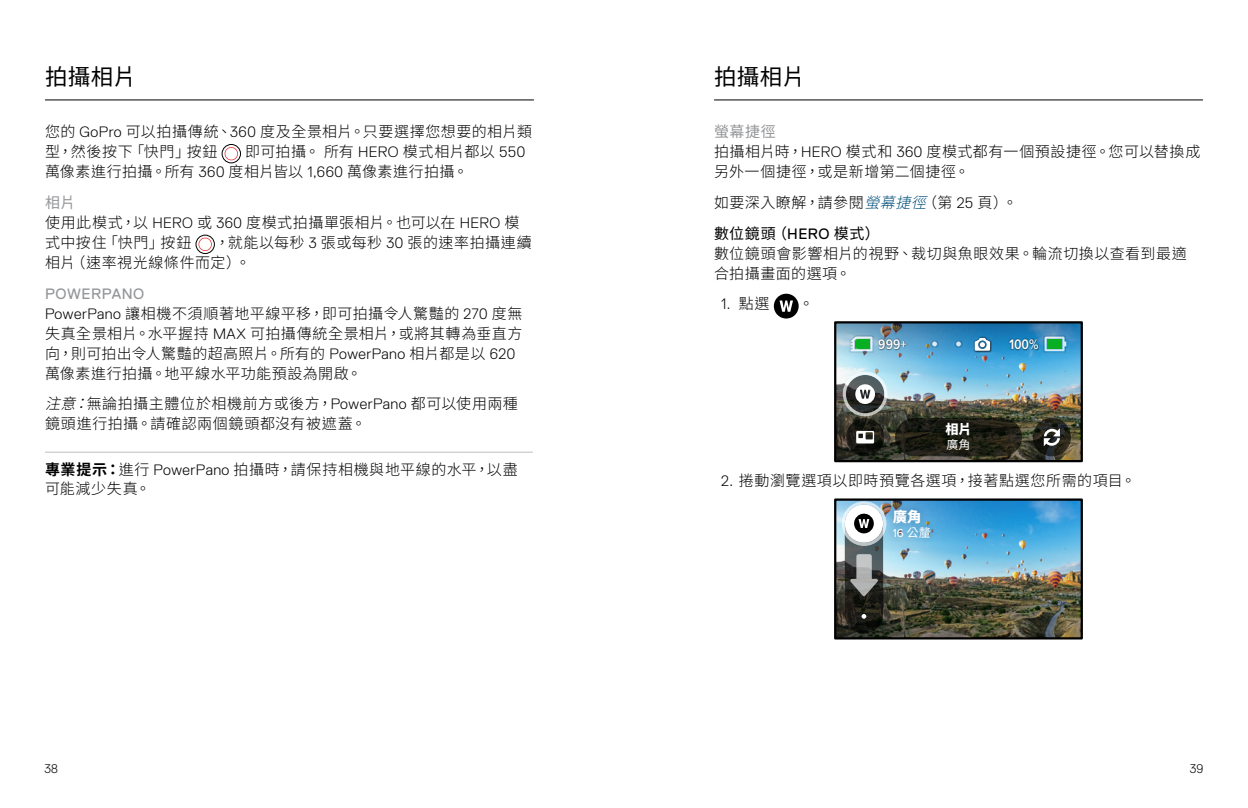
<style>
.page{position:relative;width:1248px;height:808px;background:#fff}
.page>*{position:absolute;margin:0;border:0;box-sizing:border-box;transform-origin:0 0}
.t1{font:22.5px "Noto Sans CJ Ktc";letter-spacing:.02em;color:#000}
.t2{font:300 15px/20px "Noto Sans CJ Ktc";letter-spacing:.035em;color:#000}
.t3{font:15px "Replica Pro";letter-spacing:.035em;color:#939598}
.t4{font:300 15px "Replica Pro";color:#000}
.t5{font:600 14.25px "Proxima Nova Cond";color:#fff}
.t6{font:900 14.25px "Noto Sans CJ Ktc";color:#fff}
.t7{font:900 13.25px "Noto Sans CJ Ktc";color:#fff}
.t8{font:300 12.5px "Replica Pro";color:#000}
.t9{font:12px "Proxima Nova";color:#fff}
.t10{font:12px "Noto Sans CJ Ktc";color:#fff}
.s1{font-family:"Replica Pro"}
.s2{font-weight:400;color:#939598}
.s3{font-style:italic}
.s4{font-weight:700}
.s5{font-style:italic;color:#004e79}
.s6{font-weight:400}
.s7{font-family:"Replica Pro";font-weight:400}
.s8{font-family:"Noto Sans CJ Ktc"}
</style>
<div class="page">
<hr style="left:45px;top:99px;width:489px;height:1px;background:#000">
<svg style="left:225px;top:147px;width:13px;height:13px"></svg>
<div style="left:222px;top:144px;width:19px;height:19px;border:1px solid #000;border-radius:50%"></div>
<svg style="left:198px;top:238px;width:14px;height:13px"></svg>
<div style="left:195px;top:235px;width:20px;height:19px;border:1px solid #000;border-radius:50%"></div>
<hr style="left:45px;top:452px;width:488px;height:1px;background:#bcbec0">
<hr style="left:714px;top:99px;width:488px;height:1px;background:#000">
<svg style="left:773px;top:294px;width:25px;height:24px"></svg>
<img style="left:837px;top:365px;width:242px;height:94px">
<img style="left:837px;top:324px;width:242px;height:41px">
<img style="left:1043px;top:335px;width:24px;height:17px">
<svg style="left:1044px;top:337px;width:22px;height:14px"></svg>
<svg style="left:1046px;top:338px;width:16px;height:11px"></svg>
<svg style="left:1046px;top:339px;width:15px;height:10px"></svg>
<img style="left:1007px;top:337px;width:31px;height:13px">
<img style="left:878px;top:337px;width:29px;height:13px">
<img style="left:849px;top:335px;width:24px;height:17px">
<svg style="left:850px;top:337px;width:22px;height:14px"></svg>
<svg style="left:854px;top:338px;width:16px;height:11px"></svg>
<svg style="left:854px;top:339px;width:15px;height:10px"></svg>
<img style="left:973px;top:337px;width:18px;height:15px">
<svg style="left:974px;top:338px;width:16px;height:13px"></svg>
<svg style="left:954px;top:340px;width:8px;height:7px"></svg>
<svg style="left:930px;top:340px;width:8px;height:7px"></svg>
<hr style="left:946px;top:329px;width:24px;height:3px;background:#fff">
<hr style="left:844px;top:364px;width:228px;height:1px;background:#fff">
<svg style="left:1032px;top:418px;width:38px;height:38px"></svg>
<svg style="left:1043px;top:428px;width:16px;height:18px"></svg>
<svg style="left:895px;top:418px;width:126px;height:38px;background:#201f15"></svg>
<svg style="left:845px;top:418px;width:39px;height:38px"></svg>
<svg style="left:856px;top:431px;width:18px;height:12px"></svg>
<svg style="left:845px;top:375px;width:39px;height:38px"></svg>
<svg style="left:855px;top:384px;width:19px;height:20px"></svg>
<div style="left:834px;top:321px;width:248px;height:141px;border:2px solid #000"></div>
<div style="left:842px;top:372px;width:45px;height:44px;border:3px solid #fff;border-radius:50%"></div>
<img style="left:837px;top:501px;width:242px;height:135px">
<svg style="left:844px;top:543px;width:39px;height:91px;background:#2a2c28"></svg>
<svg style="left:861px;top:614px;width:5px;height:5px"></svg>
<svg style="left:844px;top:504px;width:37px;height:39px"></svg>
<svg style="left:854px;top:514px;width:19px;height:19px"></svg>
<img style="left:881px;top:515px;width:60px;height:45px">
<img style="left:881px;top:501px;width:51px;height:47px">
<div style="left:834px;top:498px;width:248px;height:141px;border:2px solid #000"></div>
<svg style="left:849px;top:554px;width:29px;height:42px"></svg>
<div style="left:841px;top:501px;width:45px;height:45px;border:3px solid #fff;border-radius:50%"></div>
<h1 class="t1" style="left:45px;top:64px;width:93px">拍攝相片</h1>
<p class="t2" style="left:45px;top:122px;width:488px">您的 <span class="s1">GoPro</span> 可以拍攝傳統、<span class="s1">360</span> 度及全景相片。只要選擇您想要的相片類型，然後按下「快門」按鈕</p>
<p class="t2" style="left:45px;top:142px;width:481px;text-indent:200px">即可拍攝。所有 <span class="s1">HERO</span> 模式相片都以 <span class="s1">550</span>萬像素進行拍攝。所有 <span class="s1">360</span> 度相片皆以 <span class="s1">1,660</span> 萬像素進行拍攝。</p>
<p class="t2" style="left:45px;top:193px;width:476px"><span class="s2">相片<br></span>使用此模式，以 <span class="s1">HERO</span> 或 <span class="s1">360</span> 度模式拍攝單張相片。也可以在 <span class="s1">HERO</span> 模式中按住「快門」按鈕</p>
<p class="t2" style="left:45px;top:233px;width:488px;text-indent:170px">，就能以每秒 <span class="s1">3</span> 張或每秒 <span class="s1">30</span> 張的速率拍攝連續相片（速率視光線條件而定）。</p>
<p class="t3" style="left:45px;top:285px;width:101px">POWERPANO</p>
<p class="t2" style="left:45px;top:303px;width:479px"><span class="s1">PowerPano</span> 讓相機不須順著地平線平移，即可拍攝令人驚豔的 <span class="s1">270</span> 度無失真全景相片。水平握持 <span class="s1">MAX</span> 可拍攝傳統全景相片，或將其轉為垂直方向，則可拍出令人驚豔的超高照片。所有的 <span class="s1">PowerPano</span> 相片都是以 <span class="s1">620</span>萬像素進行拍攝。地平線水平功能預設為開啟。</p>
<p class="t2" style="left:45px;top:394px;width:474px"><span class="s3">注意：</span>無論拍攝主體位於相機前方或後方，<span class="s1">PowerPano</span> 都可以使用兩種鏡頭進行拍攝。請確認兩個鏡頭都沒有被遮蓋。</p>
<p class="t2" style="left:45px;top:460px;width:474px;line-height:18.8px"><span class="s4">專業提示：</span>進行 <span class="s1">PowerPano</span> 拍攝時，請保持相機與地平線的水平，以盡可能減少失真。</p>
<h1 class="t1" style="left:714px;top:64px;width:93px">拍攝相片</h1>
<p class="t2" style="left:714px;top:122px;width:488px"><span class="s2">螢幕捷徑<br></span>拍攝相片時，<span class="s1">HERO</span> 模式和 <span class="s1">360</span> 度模式都有一個預設捷徑。您可以替換成另外一個捷徑，或是新增第二個捷徑。</p>
<p class="t2" style="left:714px;top:187px;width:305px;line-height:30.8px">如要深入瞭解，請參閱<span class="s5">螢幕捷徑</span>（第 <span class="s1">25</span> 頁）。<span class="s6">數位鏡頭（</span><span class="s7">HERO</span> <span class="s6">模式）</span></p>
<p class="t2" style="left:714px;top:243px;width:474px">數位鏡頭會影響相片的視野、裁切與魚眼效果。輪流切換以查看到最適合拍攝畫面的選項。</p>
<p class="t4" style="left:721px;top:296px;width:50px">1. <span class="s8">點選</span></p>
<p class="t2" style="left:798px;top:294px;width:16px">。</p>
<p class="t5" style="left:878px;top:337px;width:30px">999+</p>
<p class="t5" style="left:885px;top:337px;width:31px">100%</p>
<p class="t5" style="left:1008px;top:337px;width:31px">100%</p>
<p class="t7" style="left:945px;top:421px;width:28px">相片</p>
<p class="t2" style="left:721px;top:471px;width:416px"><span class="s1">2.</span> 捲動瀏覽選項以即時預覽各選項，接著點選您所需的項目。</p>
<p class="t9" style="left:892px;top:527px;width:40px">16 <span class="s8">公釐</span></p>
<p class="t10" style="left:946px;top:438px;width:25px">廣角</p>
<p class="t6" style="left:892px;top:508px;width:30px">廣角</p>
<p class="t8" style="left:44px;top:762px;width:15px">38</p>
<p class="t8" style="left:1189px;top:762px;width:15px">39</p>
</div>
